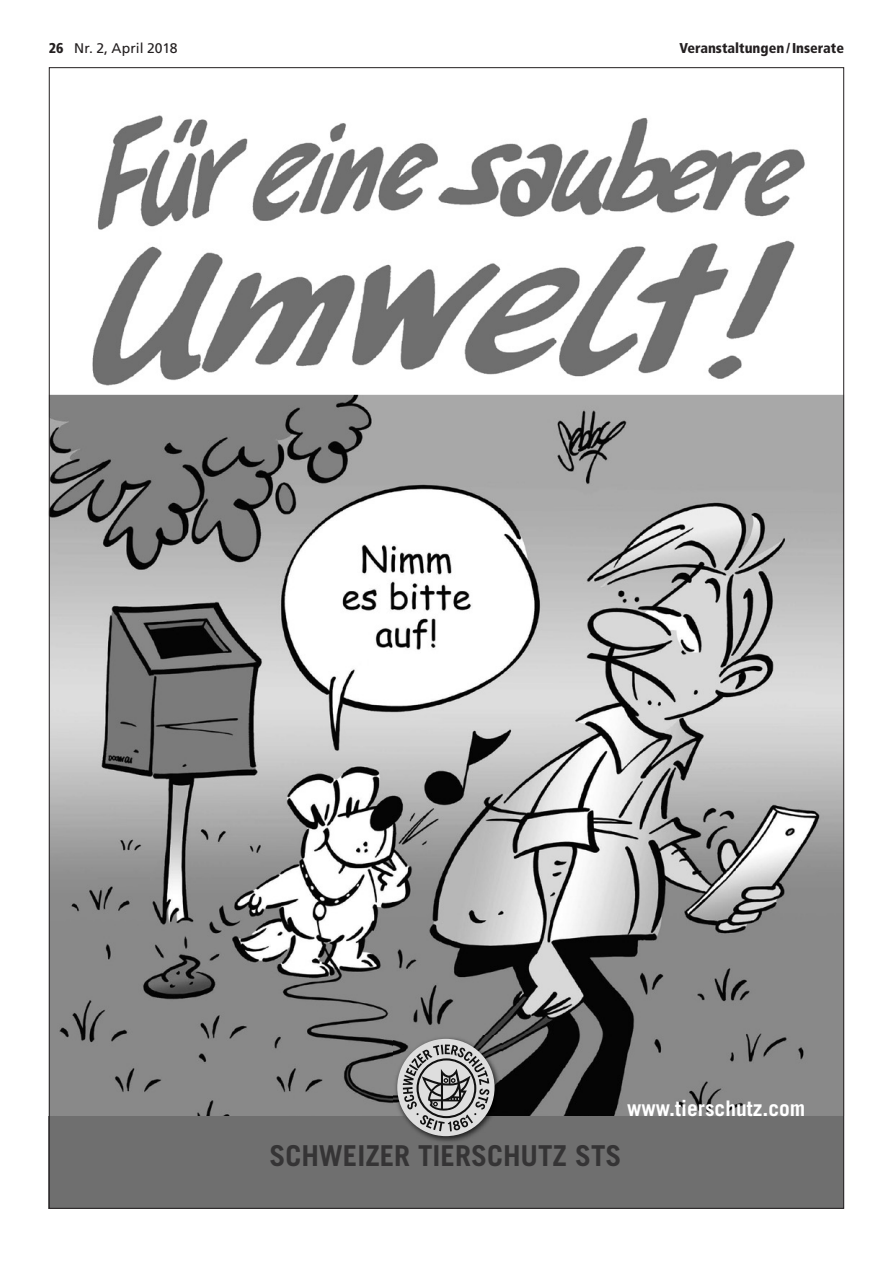
<style>
.page{position:relative;width:893px;height:1263px;background:#fff}
.page>*{position:absolute;margin:0;border:0;box-sizing:border-box;transform-origin:0 0}
.t1{font:700 28.8px "Trade Gothic";color:#353435}
.t2{font:700 21.45px "Trade Gothic";color:#fff}
.t3{font:900 condensed 14.25px "Frutiger LT";color:#231f20}
.t4{font:13.95px "Frutiger LT";color:#231f20}
.s1{font-weight:900;font-stretch:condensed;font-size:14.25px}
</style>
<div class="page">
<img style="left:92px;top:115px;width:713px;height:271px">
<img style="left:51px;top:395px;width:791px;height:721px">
<div style="left:49px;top:1116px;width:795px;height:93px;background:#6f6f6f"></div>
<img style="left:394px;top:1035px;width:108px;height:107px">
<div style="left:397px;top:1039px;width:98px;height:97px;background:#dedede;border-radius:50%"></div>
<svg style="left:403px;top:1044px;width:86px;height:87px"></svg>
<p class="t4" style="left:49px;top:40px;width:130px"><span class="s1">26</span> Nr. 2, April 2018</p>
<p class="t3" style="left:679px;top:40px;width:166px">Veranstaltungen/Inserate</p>
<h2 class="t2" style="left:627px;top:1095px;width:180px">www.tierschutz.com</h2>
<h1 class="t1" style="left:269px;top:1138px;width:354px">SCHWEIZER TIERSCHUTZ STS</h1>
</div>
